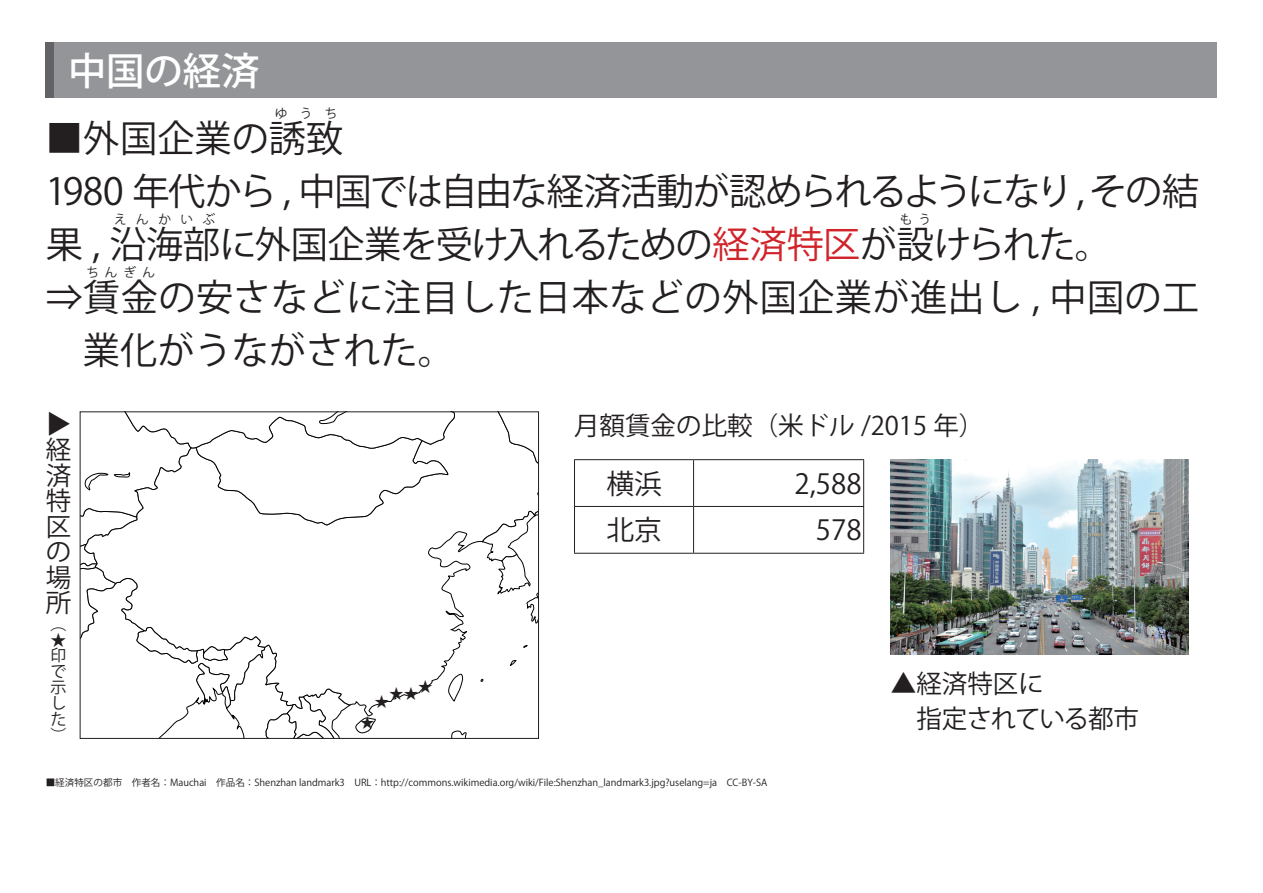
<style>
.page{position:relative;width:1263px;height:893px;background:#fff}
.page>*{position:absolute;margin:0;border:0;box-sizing:border-box;transform-origin:0 0}
.t1{font:500 38.25px "Koz Go Pr 6 N";color:#fff}
.t2{font:37.2px/53.1px "Koz Go Pr 6 N";letter-spacing:-.035em;color:#231f20}
.t3{font:37.2px "Koz Go Pr 6 N";letter-spacing:.01em;color:#231f20}
.t4{font:37.2px "Koz Go Pr 6 N";letter-spacing:-.01em;color:#231f20}
.t5{font:27.6px "Koz Go Pr 6 N";color:#231f20}
.t6{font:25.5px/25.5px "Koz Go Pr 6 N";color:#231f20;text-align:justify}
.t7{font:15.9px/15.9px "Koz Go Pr 6 N";color:#231f20;text-align:justify}
.t8{font:14.55px "Koz Go Pr 6 N";color:#231f20}
.t9{font:12.75px "Koz Go Pr 6 N";letter-spacing:.73em;color:#231f20}
.t10{font:9.6px "Koz Go Pr 6 N";color:#231f20}
.s1{color:#d1232a}
</style>
<div class="page">
<img style="left:891px;top:459px;width:297px;height:196px">
<hr style="left:574px;top:459px;width:119px;height:1px;background:#231f20">
<hr style="left:574px;top:460px;width:1px;height:46px;background:#231f20">
<hr style="left:693px;top:459px;width:171px;height:1px;background:#231f20">
<hr style="left:693px;top:460px;width:1px;height:46px;background:#231f20">
<hr style="left:863px;top:460px;width:1px;height:46px;background:#231f20">
<hr style="left:574px;top:506px;width:119px;height:1px;background:#231f20">
<hr style="left:574px;top:507px;width:1px;height:46px;background:#231f20">
<hr style="left:693px;top:506px;width:171px;height:1px;background:#231f20">
<hr style="left:693px;top:507px;width:1px;height:46px;background:#231f20">
<hr style="left:863px;top:507px;width:1px;height:46px;background:#231f20">
<hr style="left:574px;top:553px;width:119px;height:1px;background:#231f20">
<hr style="left:693px;top:553px;width:171px;height:1px;background:#231f20">
<svg style="left:82px;top:413px;width:455px;height:324px"></svg>
<div style="left:80px;top:411px;width:459px;height:328px;border:1px solid #231f20"></div>
<div style="left:46px;top:43px;width:1171px;height:55px;background:#939598"></div>
<div style="left:46px;top:43px;width:8px;height:55px;background:#636366"></div>
<h1 class="t1" style="left:68px;top:49px;width:193px">中国の経済</h1>
<h3 class="t9" style="left:275px;top:106px;width:64px">ゆうち</h3>
<h2 class="t4" style="left:46px;top:117px;width:299px">■外国企業の誘致</h2>
<h2 class="t2" style="left:46px;top:166px;width:1155px">1980 年代から , 中国では自由な経済活動が認められるようになり, その結果 , 沿海部に外国企業を受け入れるための<span class="s1">経済特区</span>が設けられた。</h2>
<h3 class="t9" style="left:114px;top:212px;width:103px">えんかいぶ</h3>
<h3 class="t9" style="left:900px;top:212px;width:33px">もう</h3>
<h3 class="t9" style="left:86px;top:265px;width:70px">ちんぎん</h3>
<h2 class="t3" style="left:46px;top:277px;width:1155px">⇒賃金の安さなどに注目した日本などの外国企業が進出し , 中国の工</h2>
<h2 class="t4" style="left:83px;top:330px;width:374px">業化がうながされた。</h2>
<h3 class="t6" style="left:70px;top:411px;width:28px;rotate:90deg">▲</h3>
<h3 class="t6" style="left:46px;top:438px;width:26px">経済特区の場所</h3>
<h3 class="t7" style="left:50px;top:616px;width:17px">（★印で示した）</h3>
<h3 class="t8" style="left:418px;top:678px;width:16px">★</h3>
<h3 class="t8" style="left:389px;top:686px;width:31px">★★</h3>
<h3 class="t8" style="left:375px;top:693px;width:16px">★</h3>
<h3 class="t8" style="left:360px;top:715px;width:16px">★</h3>
<h3 class="t6" style="left:574px;top:413px;width:412px">月額賃金の比較（米ドル /2015 年）</h3>
<h3 class="t5" style="left:606px;top:468px;width:57px">横浜</h3>
<h3 class="t5" style="left:794px;top:468px;width:68px">2,588</h3>
<h3 class="t5" style="left:606px;top:515px;width:57px">北京</h3>
<h3 class="t5" style="left:816px;top:515px;width:47px">578</h3>
<h3 class="t6" style="left:891px;top:666px;width:250px;line-height:35.1px">▲経済特区に<br>　指定されている都市</h3>
<p class="t10" style="left:46px;top:777px;width:723px">■経済特区の都市　作者名：Mauchai　作品名：Shenzhan landmark3　URL： http://commons.wikimedia.org/wiki/File:Shenzhan_landmark3.jpg?uselang=ja　CC-BY-SA</p>
</div>
